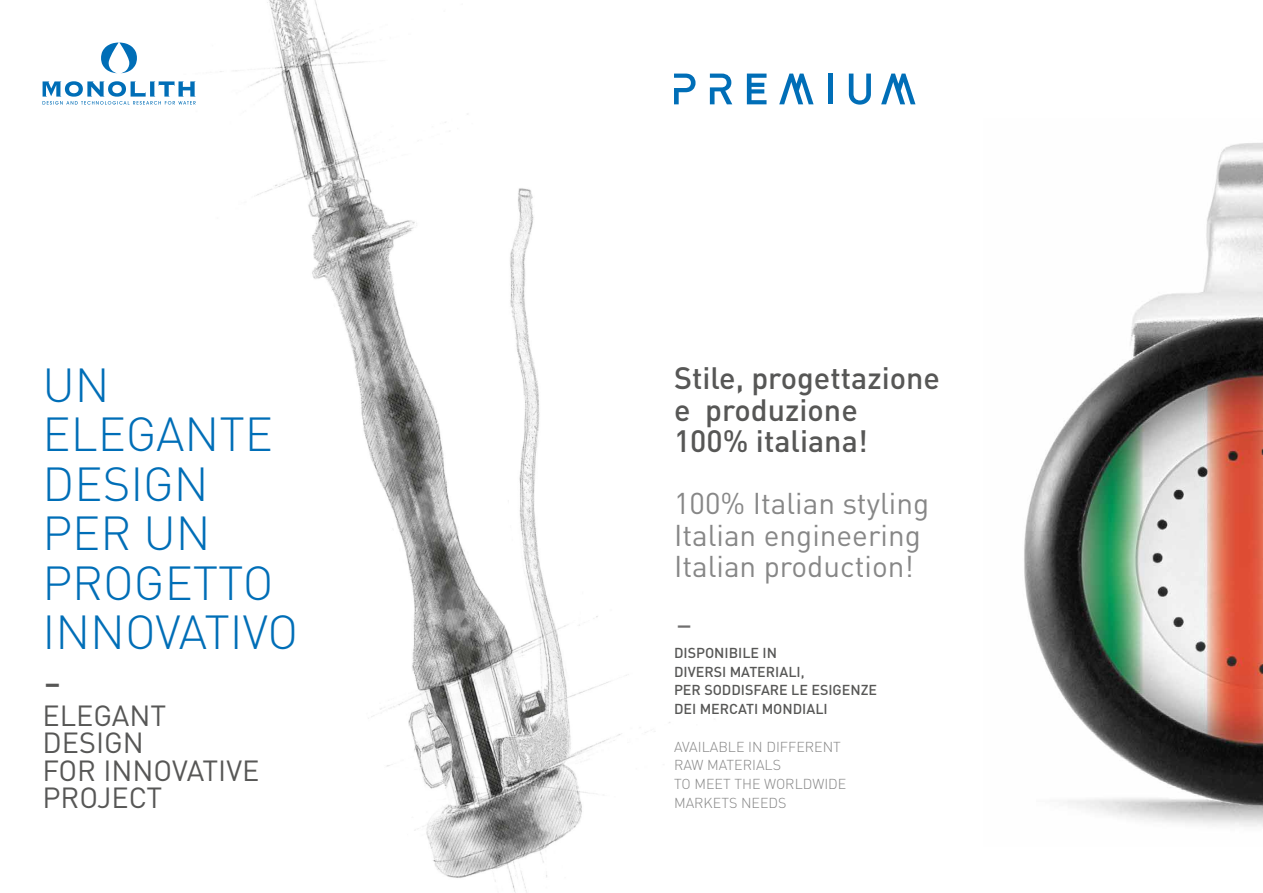
<style>
.page{position:relative;width:1263px;height:893px;background:#fff}
.page>*{position:absolute;margin:0;border:0;box-sizing:border-box;transform-origin:0 0}
.t1{font:300 47.17px/49.3px "DIN Pro";color:#006eb7}
.t2{font:47.17px "DIN Pro";color:#575756}
.t3{font:300 47.17px "DIN Pro";color:#706f6f}
.t4{font:500 30.53px/31.3px "DIN Pro";color:#575756}
.t5{font:29.7px/31.2px "DIN Pro";color:#878787}
.t6{font:28.8px/27.4px "DIN Pro";color:#575756}
.t7{font:500 14.25px/18.8px "DIN Pro";color:#575756}
.t8{font:300 14.25px/18.8px "DIN Pro";color:#878787}
</style>
<div class="page">
<img style="left:123px;top:0;width:644px;height:893px">
<img style="left:1024px;top:142px;width:239px;height:685px">
<svg style="left:101px;top:43px;width:36px;height:30px"></svg>
<svg style="left:43px;top:81px;width:153px;height:24px"></svg>
<svg style="left:674px;top:74px;width:21px;height:30px"></svg>
<svg style="left:710px;top:74px;width:22px;height:30px"></svg>
<div style="left:828px;top:74px;width:5px;height:30px;background:#006eb7"></div>
<svg style="left:849px;top:74px;width:22px;height:31px"></svg>
<svg style="left:747px;top:74px;width:19px;height:30px"></svg>
<svg style="left:779px;top:74px;width:34px;height:30px"></svg>
<svg style="left:881px;top:74px;width:34px;height:30px"></svg>
<h1 class="t1" style="left:43px;top:358px;width:257px">UN<br>ELEGANTE<br>DESIGN<br>PER UN<br>PROGETTO<br>INNOVATIVO</h1>
<h1 class="t2" style="left:43px;top:649px;width:22px">-</h1>
<h3 class="t6" style="left:43px;top:700px;width:218px">ELEGANT<br>DESIGN<br>FOR INNOVATIVE<br>PROJECT</h3>
<h2 class="t4" style="left:674px;top:361px;width:267px">Stile, progettazione e produzione<br>100% italiana!</h2>
<h3 class="t5" style="left:674px;top:487px;width:257px">100% Italian styling<br>Italian engineering<br>Italian production!</h3>
<h1 class="t3" style="left:674px;top:590px;width:22px">-</h1>
<p class="t7" style="left:674px;top:643px;width:205px">DISPONIBILE IN<br>DIVERSI MATERIALI,<br>PER SODDISFARE LE ESIGENZE<br>DEI MERCATI MONDIALI</p>
<p class="t8" style="left:674px;top:737px;width:174px">AVAILABLE IN DIFFERENT<br>RAW MATERIALS<br>TO MEET THE WORLDWIDE<br>MARKETS NEEDS</p>
</div>
